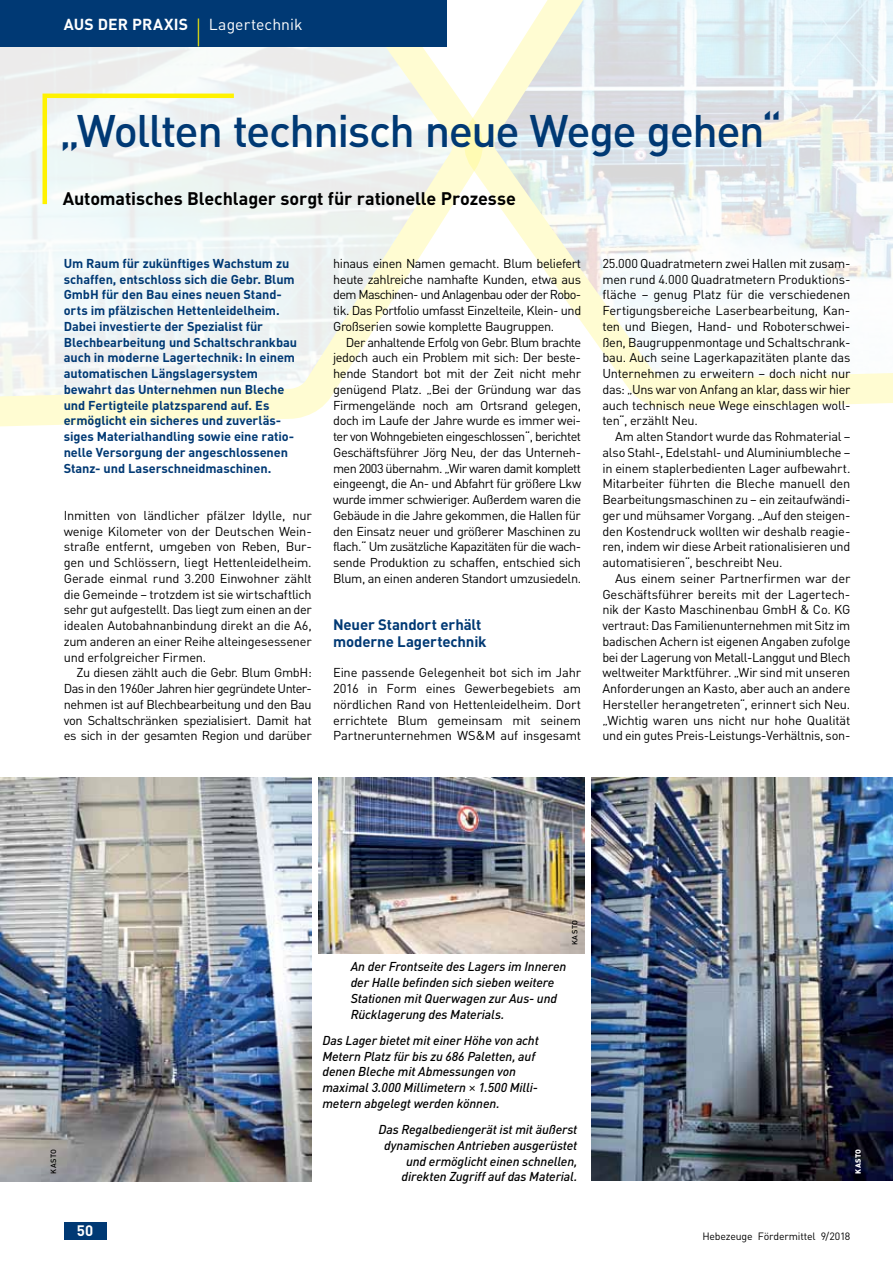
<style>
.page{position:relative;width:893px;height:1263px;background:#fff}
.page>*{position:absolute;margin:0;border:0;box-sizing:border-box;transform-origin:0 0}
.t1{font:500 45px "DIN";letter-spacing:-.035em;color:#003974}
.t2{font:700 18px "DIN";letter-spacing:-.01em;color:#000}
.t3{font:700 15.75px "DIN";letter-spacing:.005em;color:#fff}
.t4{font:700 15px/16.5px "DIN";letter-spacing:-.01em;color:#003974}
.t5{font:700 15px "DIN";color:#fff}
.t6{font:12.75px/15.8px "DIN Pro";letter-spacing:-.025em;color:#000;text-align:justify}
.t7{font:700 12.75px/15.8px "DIN Pro";letter-spacing:-.01em;color:#003974}
.t8{font:italic 500 12.75px/15.8px "DIN";letter-spacing:-.01em;color:#000}
.t9{font:10.5px "DIN";letter-spacing:-.015em;color:#000}
.t10{font:500 7.5px "DIN Pro";letter-spacing:.06em;color:#000}
.t11{font:900 7.5px "DIN Pro";letter-spacing:.05em;color:#fff}
.s1{font-weight:400;font-size:32.4px;color:#fff200}
.s2{font-weight:400}
.s3{font-family:"DIN Pro";font-weight:400;font-style:normal;font-size:13.5px}
</style>
<div class="page">
<svg style="left:0;top:0;width:456px;height:427px"></svg>
<svg style="left:456px;top:0;width:437px;height:409px"></svg>
<svg style="left:40px;top:91px;width:198px;height:118px"></svg>
<img style="left:0;top:777px;width:312px;height:404px">
<img style="left:319px;top:777px;width:266px;height:177px">
<img style="left:592px;top:777px;width:301px;height:403px">
<div style="left:64px;top:1222px;width:42px;height:17px;background:#003974"></div>
<div style="left:0;top:0;width:446px;height:47px;background:#003974"></div>
<p class="t3" style="left:64px;top:14px;width:240px">Aus der Praxis <span class="s1">|</span> <span class="s2">Lagertechnik</span></p>
<h1 class="t1" style="left:60px;top:102px;width:724px">„Wollten technisch neue Wege gehen“</h1>
<h2 class="t2" style="left:63px;top:186px;width:455px">Automatisches Blechlager sorgt für rationelle Prozesse</h2>
<p class="t7" style="left:64px;top:255px;width:235px">Um Raum für zukünftiges Wachstum zu schaffen, entschloss sich die Gebr. Blum GmbH für den Bau eines neuen Stand&shy;orts im pfälzischen Hettenleidelheim.<br>Dabei investierte der Spezialist für Blechbearbeitung und Schaltschrankbau auch in moderne Lagertechnik: In einem automatischen Längslagersystem bewahrt das Unternehmen nun Bleche und Fertigteile platzsparend auf. Es ermöglicht ein sicheres und zuverläs&shy;siges Materialhandling sowie eine ratio&shy;nelle Versorgung der angeschlossenen Stanz- und Laserschneidmaschinen.</p>
<p class="t6" style="left:64px;top:507px;width:250px">Inmitten von ländlicher pfälzer Idylle, nur wenige Kilometer von der Deutschen Wein&shy;straße entfernt, umgeben von Reben, Bur&shy;gen und Schlössern, liegt Hettenleidelheim.<br>Gerade einmal rund 3.200 Einwohner zählt die Gemeinde – trotzdem ist sie wirtschaftlich sehr gut aufgestellt. Das liegt zum einen an der idealen Autobahnanbindung direkt an die A6, zum anderen an einer Reihe alteingesessener und erfolgreicher Firmen.</p>
<p class="t6" style="left:64px;top:664px;width:250px;text-indent:13px">Zu diesen zählt auch die Gebr. Blum GmbH:<br>Das in den 1960er Jahren hier gegründete Unter&shy;nehmen ist auf Blechbearbeitung und den Bau von Schaltschränken spezialisiert. Damit hat es sich in der gesamten Region und darüber</p>
<p class="t6" style="left:333px;top:255px;width:250px">hinaus einen Namen gemacht. Blum beliefert heute zahlreiche namhafte Kunden, etwa aus dem Maschinen- und Anlagenbau oder der Robo&shy;tik. Das Portfolio umfasst Einzelteile, Klein- und Großserien sowie komplette Baugruppen.</p>
<p class="t6" style="left:333px;top:334px;width:250px;text-indent:13px">Der anhaltende Erfolg von Gebr. Blum brachte jedoch auch ein Problem mit sich: Der beste&shy;hende Standort bot mit der Zeit nicht mehr genügend Platz. „Bei der Gründung war das Firmengelände noch am Ortsrand gelegen, doch im Laufe der Jahre wurde es immer wei&shy;ter von Wohngebieten eingeschlossen“, berichtet Geschäftsführer Jörg Neu, der das Unterneh&shy;men 2003 übernahm. „Wir waren damit komplett eingeengt, die An- und Abfahrt für größere Lkw wurde immer schwieriger. Außerdem waren die Gebäude in die Jahre gekommen, die Hallen für den Einsatz neuer und größerer Maschinen zu flach.“ Um zusätzliche Kapazitäten für die wach&shy;sende Produktion zu schaffen, entschied sich Blum, an einen anderen Standort umzusiedeln.</p>
<p class="t4" style="left:333px;top:616px;width:155px">Neuer Standort erhält moderne Lagertechnik</p>
<p class="t6" style="left:333px;top:664px;width:250px">Eine passende Gelegenheit bot sich im Jahr 2016 in Form eines Gewerbegebiets am nördlichen Rand von Hettenleidelheim. Dort errichtete Blum gemeinsam mit seinem Partnerunternehmen WS&amp;M auf insgesamt</p>
<p class="t6" style="left:602px;top:255px;width:250px">25.000 Quadratmetern zwei Hallen mit zusam&shy;men rund 4.000 Quadratmetern Produktions&shy;fläche – genug Platz für die verschiedenen Fertigungsbereiche Laserbearbeitung, Kan&shy;ten und Biegen, Hand- und Roboterschwei&shy;ßen, Baugruppenmontage und Schaltschrank&shy;bau. Auch seine Lagerkapazitäten plante das Unternehmen zu erweitern – doch nicht nur das: „Uns war von Anfang an klar, dass wir hier auch technisch neue Wege einschlagen woll&shy;ten“, erzählt Neu.</p>
<p class="t6" style="left:602px;top:428px;width:250px;text-indent:13px">Am alten Standort wurde das Rohmaterial – also Stahl-, Edelstahl- und Aluminiumbleche – in einem staplerbedienten Lager aufbewahrt.<br>Mitarbeiter führten die Bleche manuell den Bearbeitungsmaschinen zu – ein zeitaufwändi&shy;ger und mühsamer Vorgang. „Auf den steigen&shy;den Kostendruck wollten wir deshalb reagie&shy;ren, indem wir diese Arbeit rationalisieren und automatisieren“, beschreibt Neu.</p>
<p class="t6" style="left:602px;top:570px;width:250px;text-indent:13px">Aus einem seiner Partnerfirmen war der Geschäftsführer bereits mit der Lagertech&shy;nik der Kasto Maschinenbau GmbH &amp; Co. KG vertraut: Das Familienunternehmen mit Sitz im badischen Achern ist eigenen Angaben zufolge bei der Lagerung von Metall-Langgut und Blech weltweiter Marktführer. „Wir sind mit unseren Anforderungen an Kasto, aber auch an andere Hersteller herangetreten“, erinnert sich Neu. „Wichtig waren uns nicht nur hohe Qualität und ein gutes Preis-Leistungs-Verhältnis, son-</p>
<p class="t10" style="left:48px;top:1174px;width:27px;rotate:-90deg">Kasto</p>
<p class="t5" style="left:77px;top:1221px;width:18px">50</p>
<p class="t10" style="left:570px;top:945px;width:27px;rotate:-90deg">Kasto</p>
<p class="t8" style="left:351px;top:958px;width:217px">An der Frontseite des Lagers im Inneren der Halle befinden sich sieben weitere Stationen mit Querwagen zur Aus- und Rücklagerung des Materials.</p>
<p class="t8" style="left:322px;top:1032px;width:218px">Das Lager bietet mit einer Höhe von acht Metern Platz für bis zu 686 Paletten, auf denen Bleche mit Abmessungen von maximal 3.000 Millimetern <span class="s3">×</span> 1.500 Milli&shy;metern abgelegt werden können.</p>
<p class="t8" style="left:378px;top:1121px;width:201px;text-align:right">Das Regalbediengerät ist mit äußerst dynamischen Antrieben ausgerüstet und ermöglicht einen schnellen, direkten Zugriff auf das Material.</p>
<p class="t11" style="left:853px;top:1174px;width:27px;rotate:-90deg">Kasto</p>
<p class="t9" style="left:702px;top:1230px;width:150px">Hebezeuge Fördermittel 9/2018</p>
</div>
